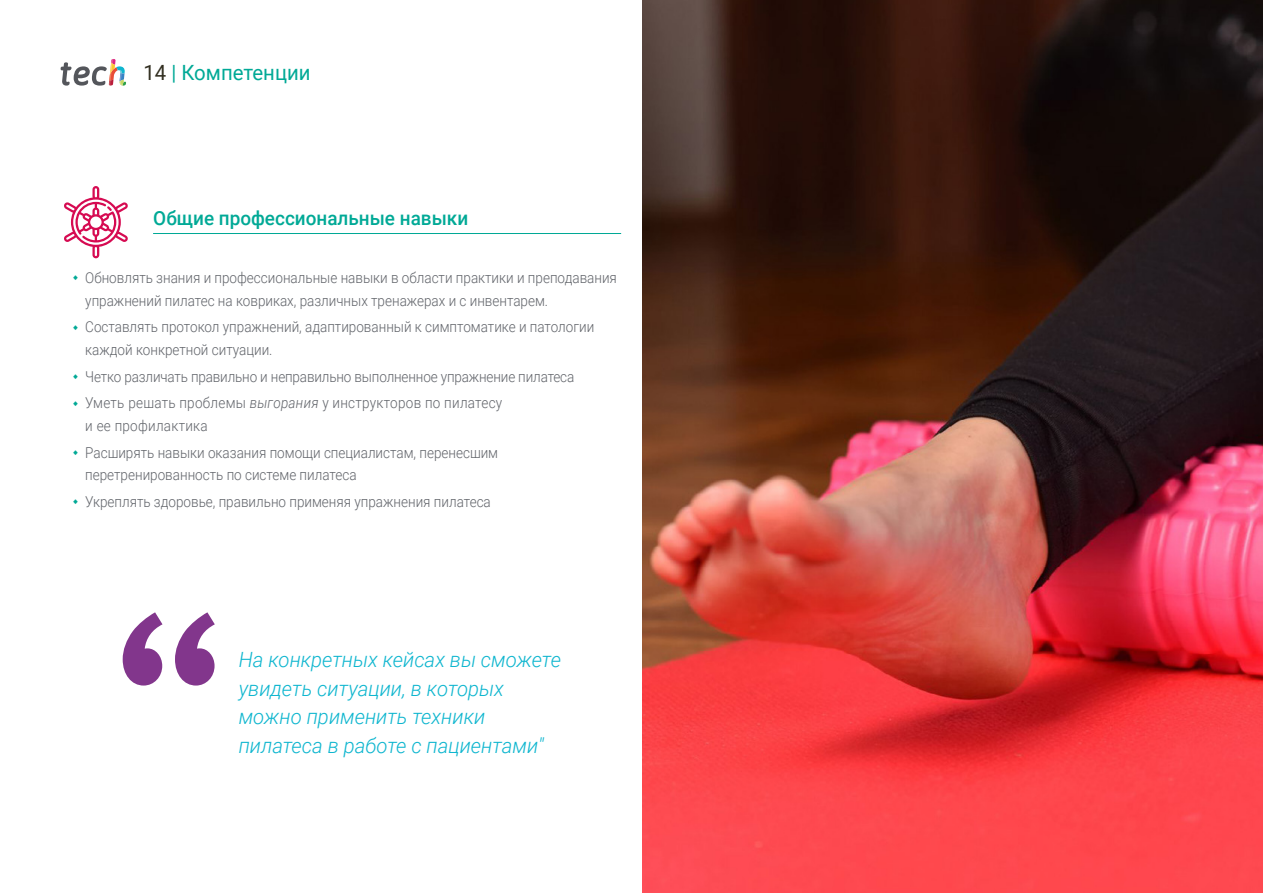
<style>
.page{position:relative;width:1263px;height:893px;background:#fff}
.page>*{position:absolute;margin:0;border:0;box-sizing:border-box;transform-origin:0 0}
.t1{font:italic 300 21px/28.5px "Roboto";color:#0fb6cf}
.t2{font:21px "Roboto";color:#00a996}
.t3{font:500 19.5px "Roboto";color:#00a996}
.t4{font:300 15px/26.7px "Roboto";color:#61646a;scale:.9 1}
.s1{color:#312e20}
.s2{font-style:italic}
</style>
<div class="page">
<hr style="left:153px;top:233px;width:468px;height:1px;background:#00a996">
<svg style="left:64px;top:186px;width:64px;height:72px"></svg>
<svg style="left:61px;top:59px;width:65px;height:27px"></svg>
<svg style="left:123px;top:612px;width:92px;height:74px"></svg>
<img style="left:642px;top:0;width:621px;height:893px">
<h1 class="t2" style="left:144px;top:57px;width:169px"><span class="s1">14</span> | Компетенции</h1>
<h2 class="t3" style="left:153px;top:205px;width:316px">Общие профессиональные навыки</h2>
<p class="t4" style="left:85px;top:266px;width:592px;line-height:22.5px">Обновлять знания и профессиональные навыки в области практики и преподавания упражнений пилатес на ковриках, различных тренажерах и с инвентарем.</p>
<p class="t4" style="left:85px;top:315px;width:567px;line-height:22.5px">Составлять протокол упражнений, адаптированный к симптоматике и патологии каждой конкретной ситуации.</p>
<p class="t4" style="left:85px;top:362px;width:545px">Четко различать правильно и неправильно выполненное упражнение пилатеса<br>Уметь решать проблемы <span class="s2">выгорания</span> у инструкторов по пилатесу</p>
<p class="t4" style="left:85px;top:412px;width:460px">и ее профилактика<br>Расширять навыки оказания помощи специалистам, перенесшим</p>
<p class="t4" style="left:85px;top:461px;width:452px">перетренированность по системе пилатеса<br>Укреплять здоровье, правильно применяя упражнения пилатеса</p>
<h1 class="t1" style="left:239px;top:645px;width:324px">На конкретных кейсах вы сможете увидеть ситуации, в которых можно применить техники пилатеса в работе с пациентами"</h1>
</div>
